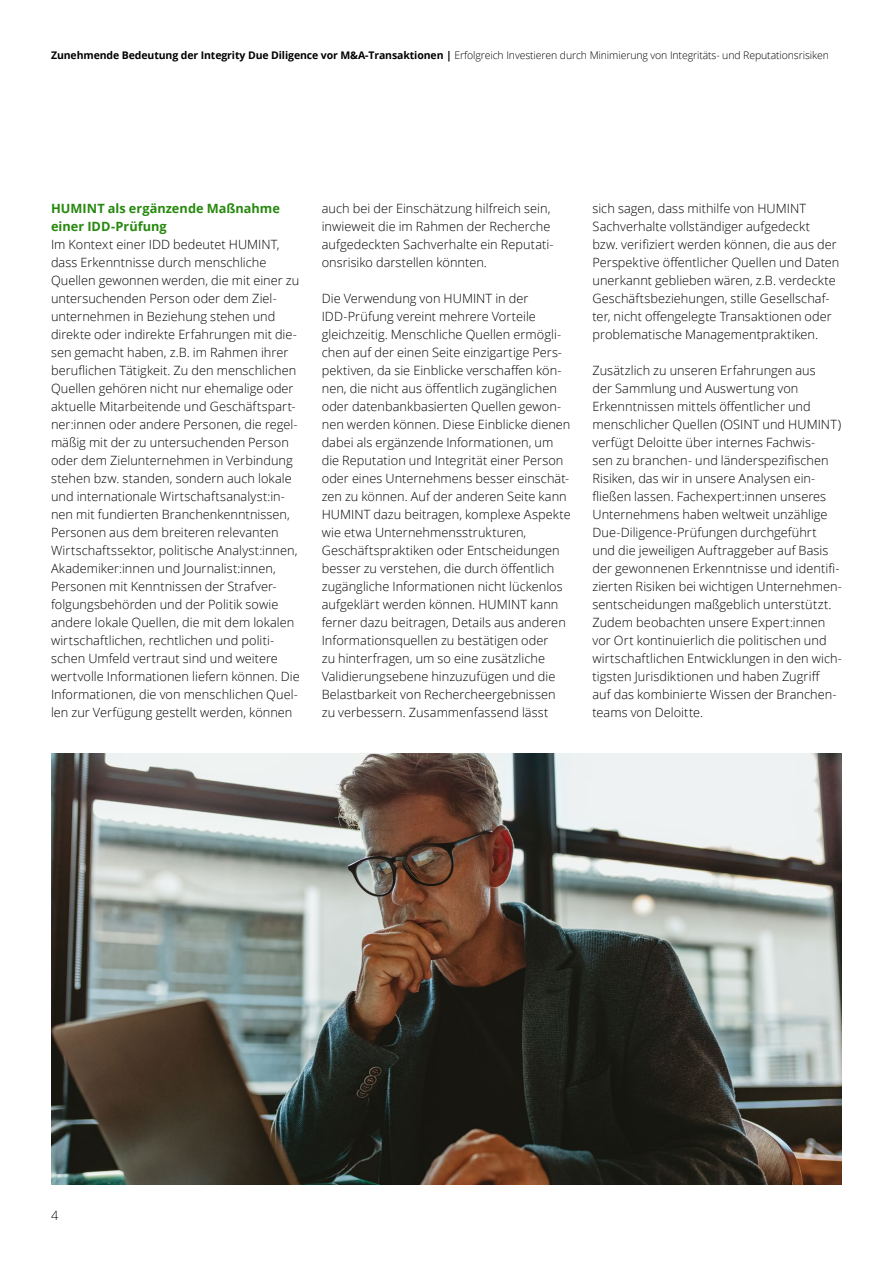
<style>
.page{position:relative;width:893px;height:1263px;background:#fff}
.page>*{position:absolute;margin:0;border:0;box-sizing:border-box;transform-origin:0 0}
.t1{font:300 12.75px/18px "Open Sans";color:#000}
.t2{font:700 12.75px/18px "Open Sans";letter-spacing:.005em;color:#26890d}
.t3{font:300 10.5px "Open Sans";letter-spacing:-.01em;color:#000}
.s1{font-weight:700}
</style>
<div class="page">
<img style="left:51px;top:753px;width:791px;height:431px">
<p class="t3" style="left:51px;top:48px;width:779px"><span class="s1">Zunehmende Bedeutung der Integrity Due Diligence vor M&amp;A-Transaktionen |</span> Erfolgreich Investieren durch Minimierung von Integritäts- und Reputationsrisiken</p>
<p class="t2" style="left:51px;top:199px;width:230px">HUMINT als ergänzende Maßnahme einer IDD-Prüfung</p>
<p class="t1" style="left:51px;top:235px;width:250px">Im Kontext einer IDD bedeutet HUMINT, dass Erkenntnisse durch menschliche Quellen gewonnen werden, die mit einer zu untersuchenden Person oder dem Ziel&shy;unternehmen in Beziehung stehen und direkte oder indirekte Erfahrungen mit die&shy;sen gemacht haben, z.B. im Rahmen ihrer beruflichen Tätigkeit. Zu den menschlichen Quellen gehören nicht nur ehemalige oder aktuelle Mitarbeitende und Geschäftspart&shy;ner:innen oder andere Personen, die regel&shy;mäßig mit der zu untersuchenden Person oder dem Zielunternehmen in Verbindung stehen bzw. standen, sondern auch lokale und internationale Wirtschaftsanalyst:in&shy;nen mit fundierten Branchenkenntnissen, Personen aus dem breiteren relevanten Wirtschaftssektor, politische Analyst:innen, Akademiker:innen und Journalist:innen, Personen mit Kenntnissen der Strafver&shy;folgungsbehörden und der Politik sowie andere lokale Quellen, die mit dem lokalen wirtschaftlichen, rechtlichen und politi&shy;schen Umfeld vertraut sind und weitere wertvolle Informationen liefern können. Die Informationen, die von menschlichen Quel&shy;len zur Verfügung gestellt werden, können</p>
<p class="t1" style="left:322px;top:199px;width:233px">auch bei der Einschätzung hilfreich sein, inwieweit die im Rahmen der Recherche aufgedeckten Sachverhalte ein Reputati&shy;onsrisiko darstellen könnten.</p>
<p class="t1" style="left:322px;top:289px;width:250px">Die Verwendung von HUMINT in der IDD-Prüfung vereint mehrere Vorteile gleichzeitig. Menschliche Quellen ermögli&shy;chen auf der einen Seite einzigartige Pers&shy;pektiven, da sie Einblicke verschaffen kön&shy;nen, die nicht aus öffentlich zugänglichen oder datenbankbasierten Quellen gewon&shy;nen werden können. Diese Einblicke dienen dabei als ergänzende Informationen, um die Reputation und Integrität einer Person oder eines Unternehmens besser einschät&shy;zen zu können. Auf der anderen Seite kann HUMINT dazu beitragen, komplexe Aspekte wie etwa Unternehmensstrukturen, Geschäftspraktiken oder Entscheidungen besser zu verstehen, die durch öffentlich zugängliche Informationen nicht lückenlos aufgeklärt werden können. HUMINT kann ferner dazu beitragen, Details aus anderen Informationsquellen zu bestätigen oder<br>zu hinterfragen, um so eine zusätzliche Validierungsebene hinzuzufügen und die Belastbarkeit von Rechercheergebnissen zu verbessern. Zusammenfassend lässt</p>
<p class="t1" style="left:592px;top:199px;width:248px">sich sagen, dass mithilfe von HUMINT Sachverhalte vollständiger aufgedeckt<br>bzw. verifiziert werden können, die aus der Perspektive öffentlicher Quellen und Daten unerkannt geblieben wären, z.B. verdeckte Geschäftsbeziehungen, stille Gesellschaf&shy;ter, nicht offengelegte Transaktionen oder problematische Managementpraktiken.</p>
<p class="t1" style="left:592px;top:361px;width:251px">Zusätzlich zu unseren Erfahrungen aus<br>der Sammlung und Auswertung von Erkenntnissen mittels öffentlicher und menschlicher Quellen (OSINT und HUMINT) verfügt Deloitte über internes Fachwis-<br>sen zu branchen- und länderspezifischen Risiken, das wir in unsere Analysen ein&shy;fließen lassen. Fachexpert:innen unseres Unternehmens haben weltweit unzählige Due-Diligence-Prüfungen durchgeführt und die jeweiligen Auftraggeber auf Basis der gewonnenen Erkenntnisse und identifi&shy;zierten Risiken bei wichtigen Unternehmen&shy;sentscheidungen maßgeblich unterstützt.<br>Zudem beobachten unsere Expert:innen vor Ort kontinuierlich die politischen und wirtschaftlichen Entwicklungen in den wich&shy;tigsten Jurisdiktionen und haben Zugriff<br>auf das kombinierte Wissen der Branchen&shy;teams von Deloitte.</p>
<p class="t1" style="left:51px;top:1206px;width:9px">4</p>
</div>
